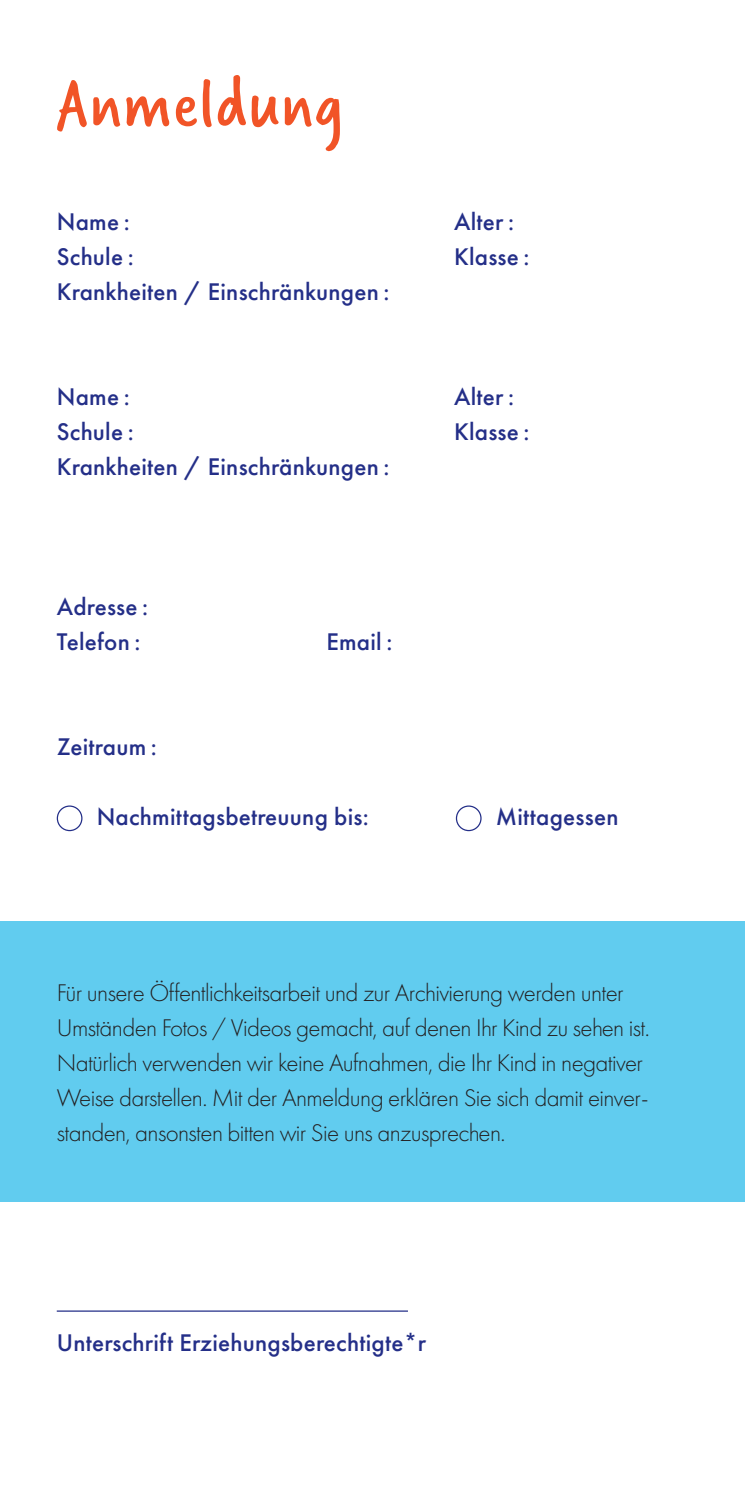
<style>
.page{position:relative;width:745px;height:1489px;background:#fff}
.page>*{position:absolute;margin:0;border:0;box-sizing:border-box;transform-origin:0 0}
.t1{font:75px "Verveine";letter-spacing:.025em;color:#f15427}
.info{font:300 25px/35px "Futura PT";letter-spacing:-.025em;color:#231f20}
.data{font:500 25px "Futura PT";letter-spacing:.01em;color:#242f88}
</style>
<div class="page">
<div style="left:0;top:921px;width:744px;height:281px;background:#61ccef"></div>
<hr style="left:57px;top:1310px;width:350px;height:1px;background:#242f88">
<div style="left:57px;top:805px;width:25px;height:26px;border:1px solid #242f88;border-radius:50%"></div>
<div style="left:455px;top:805px;width:26px;height:26px;border:1px solid #242f88;border-radius:50%"></div>
<p class="t1" style="left:57px;top:52px;width:288px">Anmeldung</p>
<p class="data" style="left:57px;top:207px;width:74px">Name :</p>
<p class="data" style="left:454px;top:207px;width:62px">Alter :</p>
<p class="data" style="left:57px;top:242px;width:78px">Schule :</p>
<p class="data" style="left:454px;top:242px;width:77px">Klasse :</p>
<p class="data" style="left:57px;top:277px;width:334px">Krankheiten / Einschränkungen :</p>
<p class="data" style="left:57px;top:382px;width:74px">Name :</p>
<p class="data" style="left:454px;top:382px;width:62px">Alter :</p>
<p class="data" style="left:57px;top:417px;width:78px">Schule :</p>
<p class="data" style="left:454px;top:417px;width:77px">Klasse :</p>
<p class="data" style="left:57px;top:452px;width:334px">Krankheiten / Einschränkungen :</p>
<p class="data" style="left:57px;top:592px;width:93px">Adresse :</p>
<p class="data" style="left:57px;top:627px;width:85px">Telefon :</p>
<p class="data" style="left:326px;top:627px;width:68px">Email :</p>
<p class="data" style="left:57px;top:732px;width:102px">Zeitraum :</p>
<p class="data" style="left:97px;top:802px;width:273px">Nachmittagsbetreuung bis:</p>
<p class="data" style="left:495px;top:802px;width:124px">Mittagessen</p>
<p class="info" style="left:57px;top:975px;width:594px">Für unsere Öffentlichkeitsarbeit und zur Archivierung werden unter Umständen Fotos / Videos gemacht, auf denen Ihr Kind zu sehen ist.<br>Natürlich verwenden wir keine Aufnahmen, die Ihr Kind in negativer Weise darstellen. Mit der Anmeldung erklären Sie sich damit einver&shy;standen, ansonsten bitten wir Sie uns anzusprechen.</p>
<p class="data" style="left:57px;top:1327px;width:370px">Unterschrift Erziehungsberechtigte*r</p>
</div>
